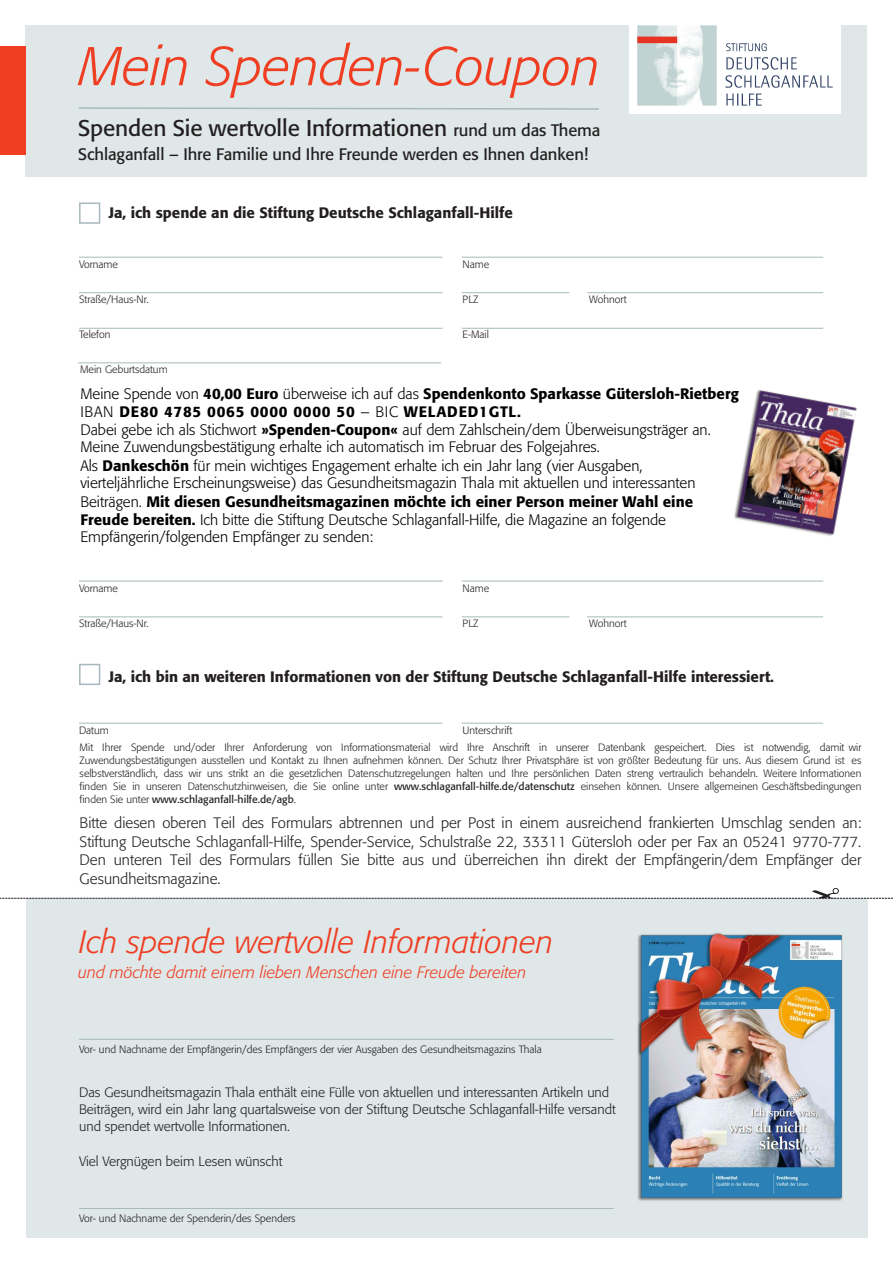
<style>
.page{position:relative;width:893px;height:1263px;background:#fff}
.page>*{position:absolute;margin:0;border:0;box-sizing:border-box;transform-origin:0 0}
.t1{font:italic 300 54px "Formata";letter-spacing:-.005em;color:#ef3e22}
.t2{font:italic 300 32.1px "Formata";color:#ef3e22}
.t3{font:22.5px "Formata";letter-spacing:-.005em;color:#231f20}
.t4{font:16.5px "Formata";letter-spacing:-.005em;color:#231f20}
.t5{font:italic 300 16.5px "Formata";color:#ef3e22}
.t6{font:300 15px/17.7px "Formata";color:#000}
.t7{font:300 15px/18.5px "Formata";color:#231f20;text-align:justify}
.t8{font:500 15px "Formata";color:#231f20}
.t9{font:300 13.5px/17.2px "Formata";color:#231f20}
.t10{font:300 10.5px/13px "Formata";color:#231f20;text-align:justify}
.s1{font-size:16.5px}
.s2{font-weight:500}
.s3{font-weight:400}
</style>
<div class="page">
<div style="left:26px;top:898px;width:841px;height:339px;background:#dfe7e8"></div>
<svg style="left:0;top:888px;width:893px;height:11px"></svg>
<hr style="left:79px;top:616px;width:364px;height:1px;background:#a7b9bc">
<hr style="left:462px;top:616px;width:107px;height:1px;background:#a7b9bc">
<hr style="left:587px;top:616px;width:236px;height:1px;background:#a7b9bc">
<div style="left:26px;top:26px;width:841px;height:151px;background:#dfe7e8"></div>
<hr style="left:78px;top:363px;width:363px;height:1px;background:#a7b9bc">
<hr style="left:79px;top:257px;width:364px;height:1px;background:#a7b9bc">
<hr style="left:462px;top:257px;width:361px;height:1px;background:#a7b9bc">
<hr style="left:79px;top:292px;width:364px;height:1px;background:#a7b9bc">
<hr style="left:462px;top:292px;width:107px;height:1px;background:#a7b9bc">
<hr style="left:587px;top:292px;width:236px;height:1px;background:#a7b9bc">
<hr style="left:79px;top:328px;width:364px;height:1px;background:#a7b9bc">
<hr style="left:462px;top:328px;width:361px;height:1px;background:#a7b9bc">
<hr style="left:79px;top:581px;width:364px;height:1px;background:#a7b9bc">
<hr style="left:462px;top:581px;width:361px;height:1px;background:#a7b9bc">
<hr style="left:79px;top:723px;width:364px;height:1px;background:#a7b9bc">
<hr style="left:462px;top:723px;width:361px;height:1px;background:#a7b9bc">
<hr style="left:79px;top:1039px;width:535px;height:1px;background:#a7b9bc">
<hr style="left:79px;top:1208px;width:535px;height:1px;background:#a7b9bc">
<div style="left:79px;top:202px;width:21px;height:22px;border:2px solid #a7b9bc"></div>
<div style="left:79px;top:664px;width:21px;height:21px;border:2px solid #a7b9bc"></div>
<div style="left:0;top:46px;width:26px;height:108px;background:#ef3e22"></div>
<svg style="left:79px;top:107px;width:520px;height:3px"></svg>
<img style="left:630px;top:25px;width:211px;height:88px">
<img style="left:734px;top:390px;width:123px;height:146px">
<img style="left:637px;top:932px;width:206px;height:269px">
<h1 class="t1" style="left:79px;top:44px;width:523px">Mein Spenden-Coupon</h1>
<h3 class="t3" style="left:78px;top:119px;width:524px">Spenden Sie wertvolle Informationen <span class="s1">rund um das Thema</span></h3>
<h3 class="t4" style="left:78px;top:147px;width:512px">Schlaganfall – Ihre Familie und Ihre Freunde werden es Ihnen danken!</h3>
<h3 class="t8" style="left:109px;top:206px;width:406px">Ja, ich spende an die Stiftung Deutsche Schlaganfall-Hilfe</h3>
<p class="t10" style="left:79px;top:258px;width:40px">Vorname</p>
<p class="t10" style="left:463px;top:258px;width:28px">Name</p>
<p class="t10" style="left:79px;top:294px;width:71px">Straße/Haus-Nr.</p>
<p class="t10" style="left:463px;top:294px;width:17px">PLZ</p>
<p class="t10" style="left:589px;top:294px;width:39px">Wohnort</p>
<p class="t10" style="left:79px;top:329px;width:33px">Telefon</p>
<p class="t10" style="left:463px;top:329px;width:28px">E-Mail</p>
<p class="t10" style="left:80px;top:363px;width:89px">Mein Geburtsdatum</p>
<p class="t6" style="left:80px;top:385px;width:660px">Meine Spende von <span class="s2">40,00 Euro</span> überweise ich auf das <span class="s2">Spendenkonto Sparkasse Gütersloh-Rietberg </span>IBAN <span class="s2">DE80 4785 0065 0000 0000 50</span> – BIC <span class="s2">WELADED1GTL.<br></span>Dabei gebe ich als Stichwort <span class="s2">»Spenden-Coupon«</span> auf dem Zahlschein/dem Überweisungsträger an.<br>Meine Zuwendungsbestätigung erhalte ich automatisch im Februar des Folgejahres.</p>
<h3 class="t6" style="left:80px;top:457px;width:617px;line-height:17.2px">Als <span class="s2">Dankeschön</span> für mein wichtiges Engagement erhalte ich ein Jahr lang (vier Ausgaben, vierteljährliche Erscheinungsweise) das Gesundheitsmagazin Thala mit aktuellen und interessanten</h3>
<h3 class="t6" style="left:80px;top:493px;width:614px">Beiträgen. <span class="s2">Mit diesen Gesundheitsmagazinen möchte ich einer Person meiner Wahl eine<br>Freude bereiten.</span> Ich bitte die Stiftung Deutsche Schlaganfall-Hilfe, die Magazine an folgende<br>Empfängerin/folgenden Empfänger zu senden:</h3>
<p class="t10" style="left:79px;top:582px;width:40px">Vorname</p>
<p class="t10" style="left:463px;top:582px;width:28px">Name</p>
<p class="t10" style="left:79px;top:618px;width:71px">Straße/Haus-Nr.</p>
<p class="t10" style="left:463px;top:618px;width:17px">PLZ</p>
<p class="t10" style="left:589px;top:618px;width:39px">Wohnort</p>
<h3 class="t8" style="left:109px;top:670px;width:667px">Ja, ich bin an weiteren Informationen von der Stiftung Deutsche Schlaganfall-Hilfe interessiert.</h3>
<p class="t10" style="left:79px;top:724px;width:31px">Datum</p>
<p class="t10" style="left:463px;top:724px;width:51px">Unterschrift</p>
<p class="t10" style="left:80px;top:741px;width:783px">Mit Ihrer Spende und/oder Ihrer Anforderung von Informationsmaterial wird Ihre Anschrift in unserer Datenbank gespeichert. Dies ist notwendig, damit wir Zuwendungsbestätigungen ausstellen und Kontakt zu Ihnen aufnehmen können. Der Schutz Ihrer Privatsphäre ist von größter Bedeutung für uns. Aus diesem Grund ist es selbstverständlich, dass wir uns strikt an die gesetzlichen Datenschutzregelungen halten und Ihre persönlichen Daten streng vertraulich behandeln. Weitere Informationen finden Sie in unseren Datenschutzhinweisen, die Sie online unter <span class="s3">www.schlaganfall-hilfe.de/datenschutz</span> einsehen können. Unsere allgemeinen Geschäftsbedingungen finden Sie unter <span class="s3">www.schlaganfall-hilfe.de/agb</span>.</p>
<p class="t7" style="left:80px;top:814px;width:783px">Bitte diesen oberen Teil des Formulars abtrennen und per Post in einem ausreichend frankierten Umschlag senden an:<br>Stiftung Deutsche Schlaganfall-Hilfe, Spender-Service, Schulstraße 22, 33311 Gütersloh oder per Fax an 05241 9770-777.<br>Den unteren Teil des Formulars füllen Sie bitte aus und überreichen ihn direkt der Empfängerin/dem Empfänger der Gesundheitsmagazine.</p>
<h2 class="t2" style="left:79px;top:929px;width:476px">Ich spende wertvolle Informationen</h2>
<h3 class="t5" style="left:78px;top:966px;width:450px">und möchte damit einem lieben Menschen eine Freude bereiten</h3>
<p class="t10" style="left:79px;top:1043px;width:464px">Vor- und Nachname der Empfängerin/des Empfängers der vier Ausgaben des Gesundheitsmagazins Thala</p>
<p class="t9" style="left:79px;top:1085px;width:538px">Das Gesundheitsmagazin Thala enthält eine Fülle von aktuellen und interessanten Artikeln und<br>Beiträgen, wird ein Jahr lang quartalsweise von der Stiftung Deutsche Schlaganfall-Hilfe versandt und spendet wertvolle Informationen.</p>
<p class="t9" style="left:79px;top:1154px;width:205px">Viel Vergnügen beim Lesen wünscht</p>
<p class="t10" style="left:79px;top:1212px;width:218px">Vor- und Nachname der Spenderin/des Spenders</p>
</div>
